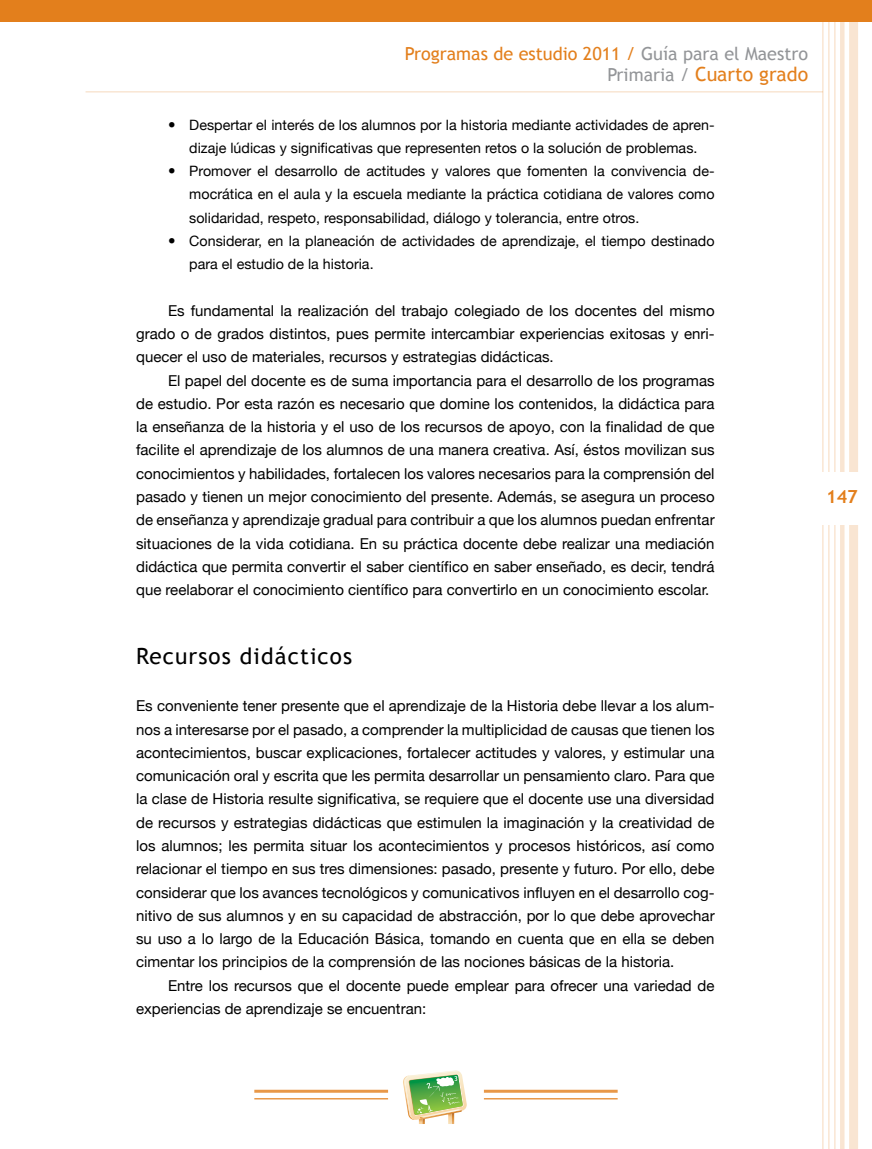
<style>
.page{position:relative;width:872px;height:1149px;background:#fff}
.page>*{position:absolute;margin:0;border:0;box-sizing:border-box;transform-origin:0 0}
.t1{font:22.5px "Trebuchet MS";letter-spacing:.05em;color:#000}
.t2{font:19.5px "Trebuchet MS";color:#e37f1c}
.t3{font:18px "Trebuchet MS";color:#e37f1c}
.t4{font:700 18px "Trebuchet MS";color:#e37f1c}
.t5{font:15px/23.2px "Helvetica Neue";color:#000;text-align:justify}
.t6{font:14.25px/23.2px "Helvetica Neue";color:#000;text-align:center}
.s1{color:#939598}
.s2{font-size:18px;color:#939598}
.s3{font-size:15px}
</style>
<div class="page">
<div style="left:849px;top:0;width:9px;height:1148px;background:#f9e5d2"></div>
<hr style="left:840px;top:0;width:4px;height:1148px;background:#f9e5d2">
<hr style="left:834px;top:0;width:1px;height:1148px;background:#e37f1c">
<hr style="left:828px;top:0;width:1px;height:1148px;background:#e37f1c">
<hr style="left:822px;top:0;width:1px;height:1148px;background:#e37f1c">
<div style="left:742px;top:472px;width:130px;height:52px;background:#fff"></div>
<div style="left:0;top:0;width:872px;height:22px;background:#e37f1c"></div>
<hr style="left:85px;top:91px;width:738px;height:1px;background:#e37f1c">
<svg style="left:403px;top:1070px;width:64px;height:53px"></svg>
<hr style="left:484px;top:1089px;width:133px;height:3px;background:#e37f1c">
<hr style="left:254px;top:1089px;width:134px;height:3px;background:#e37f1c">
<hr style="left:484px;top:1097px;width:133px;height:2px;background:#e37f1c">
<hr style="left:254px;top:1097px;width:134px;height:2px;background:#e37f1c">
<p class="t3" style="left:405px;top:43px;width:405px">Programas de estudio 2011 / <span class="s1">Guía para el Maestro</span></p>
<h2 class="t2" style="left:607px;top:62px;width:202px"><span class="s2">Primaria /</span> Cuarto grado</h2>
<p class="t6" style="left:168px;top:113px;width:548px"><span class="s3">•</span> Despertar el interés de los alumnos por la historia mediante actividades de apren&shy;dizaje lúdicas y significativas que representen retos o la solución de problemas.</p>
<p class="t6" style="left:189px;top:159px;width:527px;text-align:justify;text-indent:-21px"><span class="s3">•</span> Promover el desarrollo de actitudes y valores que fomenten la convivencia de&shy;mocrática en el aula y la escuela mediante la práctica cotidiana de valores como solidaridad, respeto, responsabilidad, diálogo y tolerancia, entre otros.</p>
<p class="t6" style="left:189px;top:229px;width:527px;text-align:left;text-indent:-21px"><span class="s3">•</span> Considerar, en la planeación de actividades de aprendizaje, el tiempo destinado para el estudio de la historia.</p>
<p class="t5" style="left:136px;top:298px;width:580px;text-indent:32px">Es fundamental la realización del trabajo colegiado de los docentes del mismo grado o de grados distintos, pues permite intercambiar experiencias exitosas y enri&shy;quecer el uso de materiales, recursos y estrategias didácticas.</p>
<p class="t5" style="left:136px;top:368px;width:580px;text-indent:32px">El papel del docente es de suma importancia para el desarrollo de los programas de estudio. Por esta razón es necesario que domine los contenidos, la didáctica para la enseñanza de la historia y el uso de los recursos de apoyo, con la finalidad de que facilite el aprendizaje de los alumnos de una manera creativa. Así, éstos movilizan sus conocimientos y habilidades, fortalecen los valores necesarios para la comprensión del pasado y tienen un mejor conocimiento del presente. Además, se asegura un proceso de enseñanza y aprendizaje gradual para contribuir a que los alumnos puedan enfrentar situaciones de la vida cotidiana. En su práctica docente debe realizar una mediación didáctica que permita convertir el saber científico en saber enseñado, es decir, tendrá que reelaborar el conocimiento científico para convertirlo en un conocimiento escolar.</p>
<h1 class="t1" style="left:136px;top:642px;width:218px">Recursos didácticos</h1>
<p class="t5" style="left:136px;top:694px;width:580px">Es conveniente tener presente que el aprendizaje de la Historia debe llevar a los alum&shy;nos a interesarse por el pasado, a comprender la multiplicidad de causas que tienen los acontecimientos, buscar explicaciones, fortalecer actitudes y valores, y estimular una comunicación oral y escrita que les permita desarrollar un pensamiento claro. Para que la clase de Historia resulte significativa, se requiere que el docente use una diversidad de recursos y estrategias didácticas que estimulen la imaginación y la creatividad de los alumnos; les permita situar los acontecimientos y procesos históricos, así como relacionar el tiempo en sus tres dimensiones: pasado, presente y futuro. Por ello, debe considerar que los avances tecnológicos y comunicativos influyen en el desarrollo cog&shy;nitivo de sus alumnos y en su capacidad de abstracción, por lo que debe aprovechar su uso a lo largo de la Educación Básica, tomando en cuenta que en ella se deben cimentar los principios de la comprensión de las nociones básicas de la historia.</p>
<p class="t5" style="left:136px;top:973px;width:580px;text-indent:32px">Entre los recursos que el docente puede emplear para ofrecer una variedad de experiencias de aprendizaje se encuentran:</p>
<p class="t4" style="left:826px;top:485px;width:33px">147</p>
</div>
